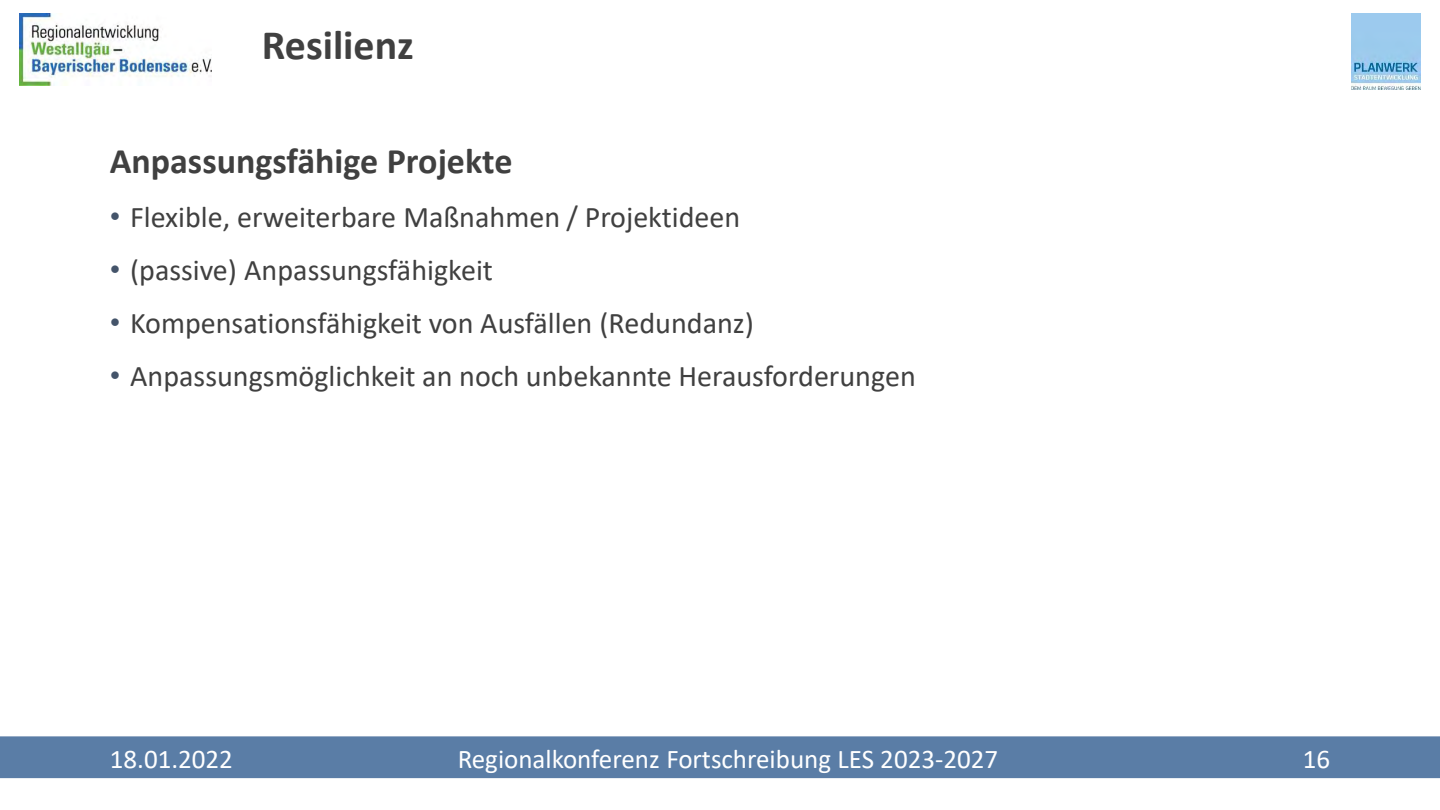
<style>
.page{position:relative;width:1440px;height:810px;background:#fff}
.page>*{position:absolute;margin:0;border:0;box-sizing:border-box;transform-origin:0 0}
.t1{font:700 42px "Calibri";color:#404040}
.t2{font:700 36px "Calibri";color:#404040}
.t3{font:30.15px "Calibri";color:#404040}
.t4{font:30px "Calibri";color:#404040}
.t5{font:27px "Calibri";color:#fff}
.s1{font-family:"Arial";color:#44546a}
</style>
<div class="page">
<img style="left:19px;top:13px;width:192px;height:72px">
<img style="left:1352px;top:13px;width:69px;height:76px">
<div style="left:0;top:736px;width:1440px;height:42px;background:#5a7da6"></div>
<h2 class="t1" style="left:262px;top:15px;width:153px">Resilienz</h2>
<p class="t2" style="left:110px;top:135px;width:404px">Anpassungsfähige Projekte</p>
<p class="t4" style="left:110px;top:197px;width:632px"><span class="s1">•</span> Flexible, erweiterbare Maßnahmen / Projektideen</p>
<p class="t4" style="left:110px;top:249px;width:385px"><span class="s1">•</span> (passive) Anpassungsfähigkeit</p>
<p class="t3" style="left:110px;top:302px;width:646px"><span class="s1">•</span> Kompensationsfähigkeit von Ausfällen (Redundanz)</p>
<p class="t4" style="left:110px;top:355px;width:808px"><span class="s1">•</span> Anpassungsmöglichkeit an noch unbekannte Herausforderungen</p>
<p class="t5" style="left:110px;top:740px;width:125px">18.01.2022</p>
<p class="t5" style="left:458px;top:740px;width:542px">Regionalkonferenz Fortschreibung LES 2023-2027</p>
<p class="t5" style="left:1303px;top:740px;width:29px">16</p>
</div>
